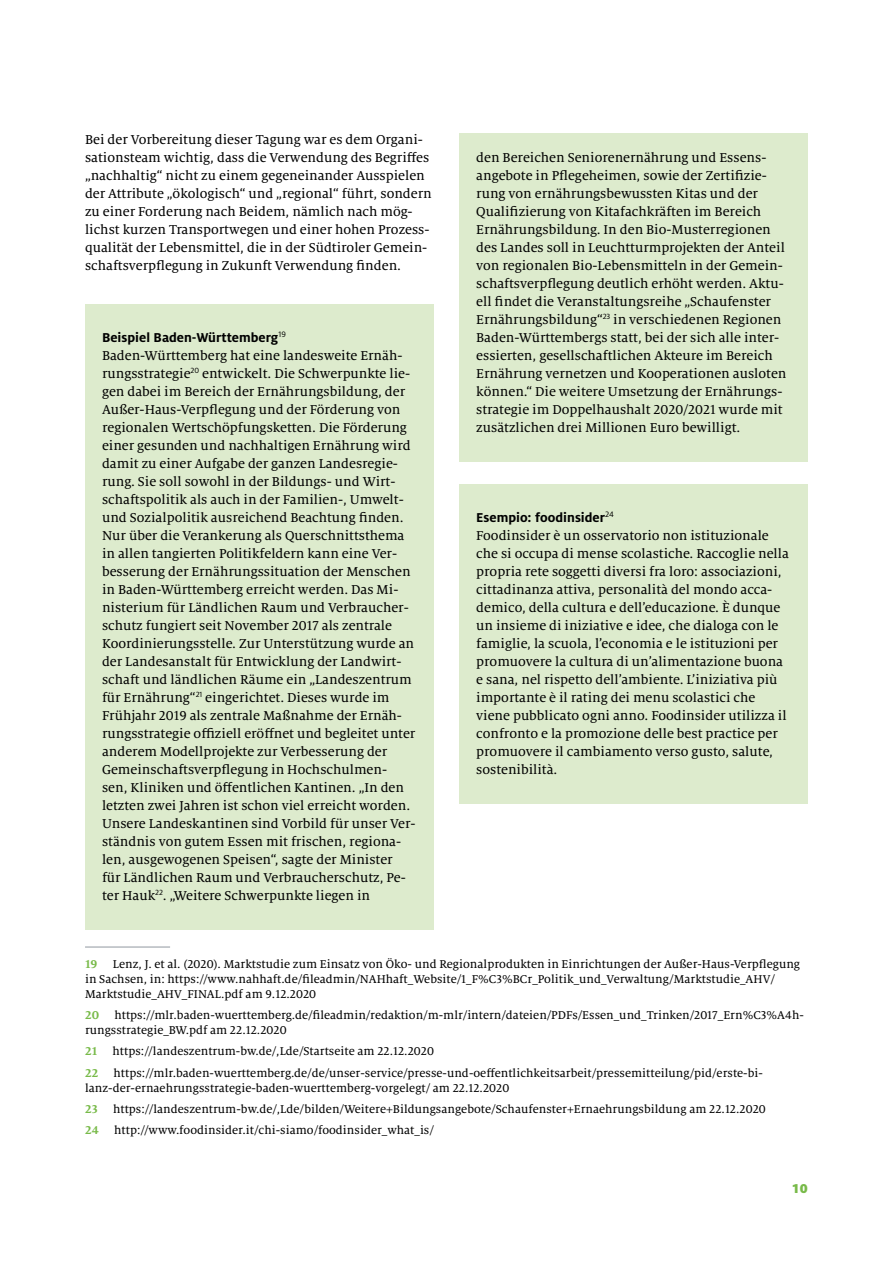
<style>
.page{position:relative;width:893px;height:1263px;background:#fff}
.page>*{position:absolute;margin:0;border:0;box-sizing:border-box;transform-origin:0 0}
.t1{font:14.25px/18px "Milo Serif Pro Text";color:#000}
.t2{font:700 14.25px "Milo Pro";color:#000}
.t3{font:900 14.25px "Milo Pro";color:#78ba49}
.t4{font:12.6px/14.9px "Milo Serif Pro Text";letter-spacing:.005em;color:#000}
.s1{font-family:"Milo Serif Pro";font-weight:700;color:#78ba49}
</style>
<div class="page">
<div style="left:85px;top:304px;width:349px;height:49px;background:#ddebcd"></div>
<div style="left:85px;top:340px;width:349px;height:589px;background:#ddebcd"></div>
<hr style="left:85px;top:947px;width:85px;height:1px;background:#9098a0">
<div style="left:459px;top:133px;width:349px;height:22px;background:#ddebcd"></div>
<div style="left:459px;top:142px;width:349px;height:319px;background:#ddebcd"></div>
<div style="left:459px;top:484px;width:349px;height:49px;background:#ddebcd"></div>
<div style="left:459px;top:520px;width:349px;height:265px;background:#ddebcd"></div>
<div style="left:459px;top:772px;width:349px;height:31px;background:#ddebcd"></div>
<p class="t1" style="left:85px;top:131px;width:348px">Bei der Vorbereitung dieser Tagung war es dem Organi&shy;sationsteam wichtig, dass die Verwendung des Begriffes „nachhaltig“ nicht zu einem gegeneinander Ausspielen der Attribute „ökologisch“ und „regional“ führt, sondern zu einer Forderung nach Beidem, nämlich nach mög&shy;lichst kurzen Transportwegen und einer hohen Prozess&shy;qualität der Lebensmittel, die in der Südtiroler Gemein&shy;schaftsverpflegung in Zukunft Verwendung finden.</p>
<p class="t2" style="left:102px;top:329px;width:185px">Beispiel Baden-Württemberg<sup>19</sup></p>
<p class="t1" style="left:102px;top:347px;width:315px">Baden-Württemberg hat eine landesweite Ernäh&shy;rungsstrategie<sup>20</sup> entwickelt. Die Schwerpunkte lie&shy;gen dabei im Bereich der Ernährungsbildung, der Außer-Haus-Verpflegung und der Förderung von regionalen Wertschöpfungsketten. Die Förderung einer gesunden und nachhaltigen Ernährung wird damit zu einer Aufgabe der ganzen Landesregie&shy;rung. Sie soll sowohl in der Bildungs- und Wirt&shy;schaftspolitik als auch in der Familien-, Umwelt&shy;und Sozialpolitik ausreichend Beachtung finden.<br>Nur über die Verankerung als Querschnittsthema in allen tangierten Politikfeldern kann eine Ver&shy;besserung der Ernährungssituation der Menschen in Baden-Württemberg erreicht werden. Das Mi&shy;nisterium für Ländlichen Raum und Verbraucher&shy;schutz fungiert seit November 2017 als zentrale Koordinierungsstelle. Zur Unterstützung wurde an der Landesanstalt für Entwicklung der Landwirt&shy;schaft und ländlichen Räume ein „Landeszentrum für Ernährung“<sup>21</sup> eingerichtet. Dieses wurde im Frühjahr 2019 als zentrale Maßnahme der Ernäh&shy;rungsstrategie offiziell eröffnet und begleitet unter anderem Modellprojekte zur Verbesserung der Gemeinschaftsverpflegung in Hochschulmen&shy;sen, Kliniken und öffentlichen Kantinen. „In den letzten zwei Jahren ist schon viel erreicht worden.<br>Unsere Landeskantinen sind Vorbild für unser Ver&shy;ständnis von gutem Essen mit frischen, regiona&shy;len, ausgewogenen Speisen“, sagte der Minister<br>für Ländlichen Raum und Verbraucherschutz, Pe&shy;ter Hauk<sup>22</sup>. „Weitere Schwerpunkte liegen in</p>
<p class="t1" style="left:476px;top:149px;width:312px">den Bereichen Seniorenernährung und Essens&shy;angebote in Pflegeheimen, sowie der Zertifizie&shy;rung von ernährungsbewussten Kitas und der Qualifizierung von Kitafachkräften im Bereich Ernährungsbildung. In den Bio-Musterregionen des Landes soll in Leuchtturmprojekten der Anteil von regionalen Bio-Lebensmitteln in der Gemein&shy;schaftsverpflegung deutlich erhöht werden. Aktu&shy;ell findet die Veranstaltungsreihe „Schaufenster Ernährungsbildung“<sup>23</sup> in verschiedenen Regionen Baden-Württembergs statt, bei der sich alle inter&shy;essierten, gesellschaftlichen Akteure im Bereich Ernährung vernetzen und Kooperationen ausloten können.“ Die weitere Umsetzung der Ernährungs&shy;strategie im Doppelhaushalt 2020/2021 wurde mit zusätzlichen drei Millionen Euro bewilligt.</p>
<p class="t2" style="left:476px;top:509px;width:139px">Esempio: foodinsider<sup>24</sup></p>
<p class="t1" style="left:476px;top:527px;width:314px">Foodinsider è un osservatorio non istituzionale che si occupa di mense scolastiche. Raccoglie nella propria rete soggetti diversi fra loro: associazioni, cittadinanza attiva, personalità del mondo acca&shy;demico, della cultura e dell’educazione. È dunque un insieme di iniziative e idee, che dialoga con le famiglie, la scuola, l’economia e le istituzioni per promuovere la cultura di un’alimentazione buona e sana, nel rispetto dell’ambiente. L’iniziativa più importante è il rating dei menu scolastici che viene pubblicato ogni anno. Foodinsider utilizza il confronto e la promozione delle best practice per promuovere il cambiamento verso gusto, salute, sostenibilità.</p>
<p class="t4" style="left:85px;top:957px;width:716px"><span class="s1">19</span> Lenz, J. et al. (2020). Marktstudie zum Einsatz von Öko- und Regionalprodukten in Einrichtungen der Außer-Haus-Verpflegung in Sachsen, in: https://www.nahhaft.de/fileadmin/NAHhaft_Website/1_F%C3%BCr_Politik_und_Verwaltung/Marktstudie_AHV/<br>Marktstudie_AHV_FINAL.pdf am 9.12.2020</p>
<p class="t4" style="left:85px;top:1008px;width:720px"><span class="s1">20</span> https://mlr.baden-wuerttemberg.de/fileadmin/redaktion/m-mlr/intern/dateien/PDFs/Essen_und_Trinken/2017_Ern%C3%A4h&shy;rungsstrategie_BW.pdf am 22.12.2020</p>
<p class="t4" style="left:85px;top:1041px;width:679px;line-height:21.3px"><span class="s1">21</span> https://landeszentrum-bw.de/,Lde/Startseite am 22.12.2020<br><span class="s1">22</span> https://mlr.baden-wuerttemberg.de/de/unser-service/presse-und-oeffentlichkeitsarbeit/pressemitteilung/pid/erste-bi-</p>
<p class="t4" style="left:85px;top:1077px;width:682px;line-height:21.3px">lanz-der-ernaehrungsstrategie-baden-wuerttemberg-vorgelegt/ am 22.12.2020<br><span class="s1">23</span> https://landeszentrum-bw.de/,Lde/bilden/Weitere+Bildungsangebote/Schaufenster+Ernaehrungsbildung am 22.12.2020<br><span class="s1">24</span> http://www.foodinsider.it/chi-siamo/foodinsider_what_is/</p>
<p class="t3" style="left:792px;top:1180px;width:17px">10</p>
</div>
